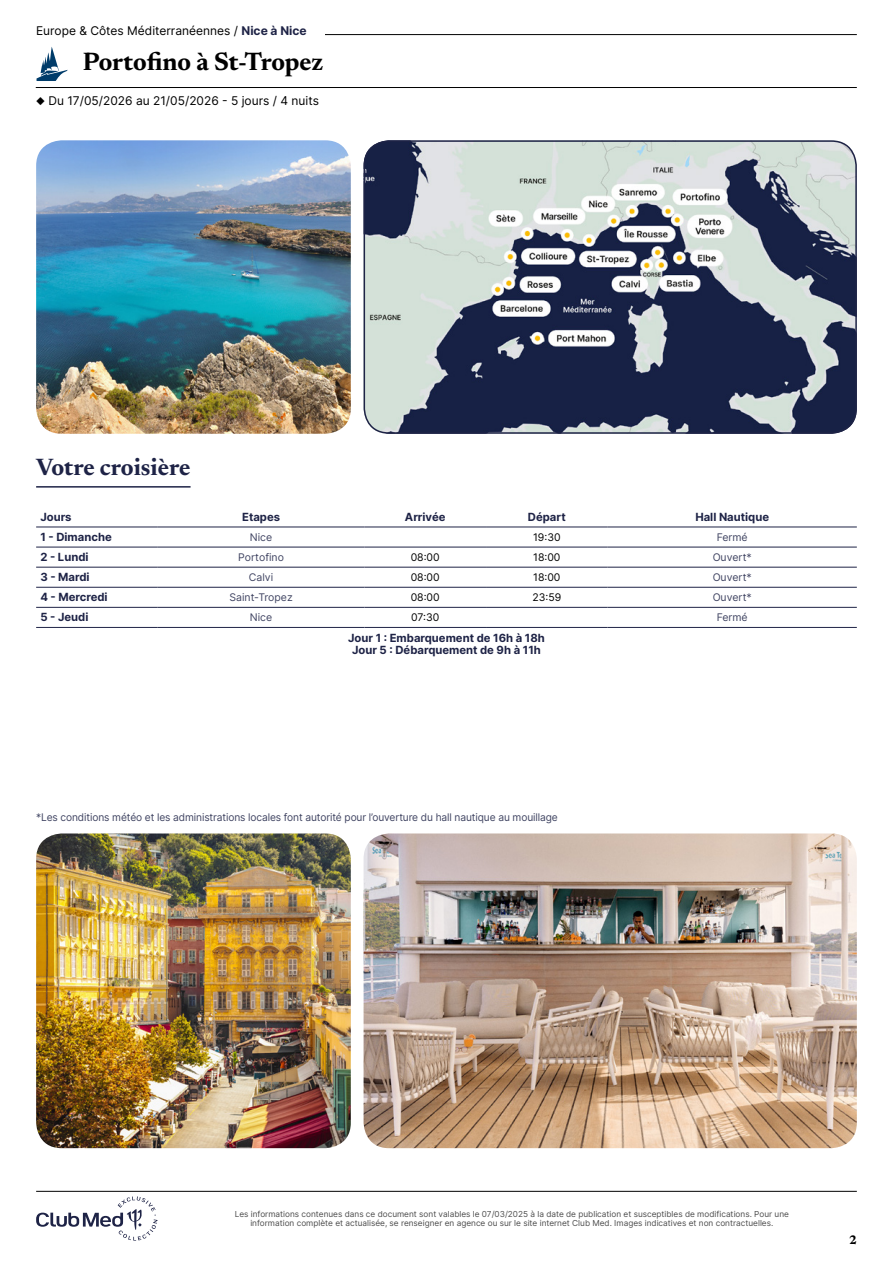
<style>
.page{position:relative;width:893px;height:1263px;background:#fff}
.page>*{position:absolute;margin:0;border:0;box-sizing:border-box;transform-origin:0 0}
.t1{font:700 25.5px "Newsreader 24 pt";color:#000}
.t2{font:700 24px "Newsreader 24 pt";color:#1e2346}
.t3{font:700 12.6px "Newsreader 24 pt";color:#000}
.t4{font:12px "Inter";color:#000}
.t5{font:700 11.25px/12px "Inter";color:#1e2346;text-align:center}
.t6{font:10.5px "Inter";letter-spacing:-.01em;color:#404462}
.t7{font:10.5px "Inter";color:#000}
.t8{font:8.25px/9px "Inter";color:#4d4d4d;text-align:center}
.s1{font-weight:700;color:#1e2346}
</style>
<div class="page">
<hr style="left:107px;top:34px;width:750px;height:1px;background:#000">
<hr style="left:36px;top:87px;width:821px;height:1px;background:#000">
<svg style="left:36px;top:47px;width:32px;height:34px"></svg>
<div style="left:36px;top:26px;width:288px;height:17px;background:#fff"></div>
<img style="left:364px;top:833px;width:493px;height:315px">
<hr style="left:36px;top:527px;width:122px;height:1px;background:#1e2346">
<hr style="left:158px;top:527px;width:206px;height:1px;background:#1e2346">
<hr style="left:364px;top:527px;width:122px;height:1px;background:#1e2346">
<hr style="left:486px;top:527px;width:122px;height:1px;background:#1e2346">
<hr style="left:608px;top:527px;width:249px;height:1px;background:#1e2346">
<hr style="left:36px;top:547px;width:122px;height:1px;background:#1e2346">
<hr style="left:158px;top:547px;width:206px;height:1px;background:#1e2346">
<hr style="left:364px;top:547px;width:122px;height:1px;background:#1e2346">
<hr style="left:486px;top:547px;width:122px;height:1px;background:#1e2346">
<hr style="left:608px;top:547px;width:249px;height:1px;background:#1e2346">
<hr style="left:36px;top:567px;width:122px;height:1px;background:#1e2346">
<hr style="left:158px;top:567px;width:206px;height:1px;background:#1e2346">
<hr style="left:364px;top:567px;width:122px;height:1px;background:#1e2346">
<hr style="left:486px;top:567px;width:122px;height:1px;background:#1e2346">
<hr style="left:608px;top:567px;width:249px;height:1px;background:#1e2346">
<hr style="left:36px;top:587px;width:122px;height:1px;background:#1e2346">
<hr style="left:158px;top:587px;width:206px;height:1px;background:#1e2346">
<hr style="left:364px;top:587px;width:122px;height:1px;background:#1e2346">
<hr style="left:486px;top:587px;width:122px;height:1px;background:#1e2346">
<hr style="left:608px;top:587px;width:249px;height:1px;background:#1e2346">
<hr style="left:36px;top:607px;width:122px;height:1px;background:#1e2346">
<hr style="left:36px;top:627px;width:122px;height:1px;background:#1e2346">
<hr style="left:158px;top:607px;width:206px;height:1px;background:#1e2346">
<hr style="left:158px;top:627px;width:206px;height:1px;background:#1e2346">
<hr style="left:364px;top:607px;width:122px;height:1px;background:#1e2346">
<hr style="left:364px;top:627px;width:122px;height:1px;background:#1e2346">
<hr style="left:486px;top:607px;width:122px;height:1px;background:#1e2346">
<hr style="left:486px;top:627px;width:122px;height:1px;background:#1e2346">
<hr style="left:608px;top:607px;width:249px;height:1px;background:#1e2346">
<hr style="left:608px;top:627px;width:249px;height:1px;background:#1e2346">
<img style="left:364px;top:140px;width:493px;height:294px">
<div style="left:364px;top:140px;width:493px;height:294px;border:2px solid #1e2346;border-radius:25px"></div>
<img style="left:36px;top:140px;width:315px;height:294px">
<img style="left:36px;top:833px;width:315px;height:315px">
<hr style="left:36px;top:486px;width:155px;height:2px;background:#1e2346">
<svg style="left:36px;top:1196px;width:122px;height:44px"></svg>
<hr style="left:36px;top:1191px;width:821px;height:1px;background:#000">
<h3 class="t4" style="left:36px;top:22px;width:272px">Europe &amp; Côtes Méditerranéennes / <span class="s1">Nice à Nice</span></h3>
<h1 class="t1" style="left:83px;top:43px;width:242px">Portofino à St-Tropez</h1>
<h3 class="t4" style="left:36px;top:92px;width:284px">◆ Du 17/05/2026 au 21/05/2026 - 5 jours / 4 nuits</h3>
<h2 class="t2" style="left:36px;top:450px;width:156px">Votre croisière</h2>
<h3 class="t5" style="left:40px;top:510px;width:33px">Jours</h3>
<h3 class="t5" style="left:242px;top:510px;width:39px">Etapes</h3>
<h3 class="t5" style="left:405px;top:510px;width:42px">Arrivée</h3>
<h3 class="t5" style="left:528px;top:510px;width:39px">Départ</h3>
<h3 class="t5" style="left:695px;top:510px;width:75px">Hall Nautique</h3>
<h3 class="t5" style="left:40px;top:531px;width:73px">1 - Dimanche</h3>
<p class="t6" style="left:250px;top:529px;width:24px">Nice</p>
<p class="t7" style="left:533px;top:529px;width:29px">19:30</p>
<p class="t6" style="left:717px;top:529px;width:32px">Fermé</p>
<h3 class="t5" style="left:40px;top:551px;width:50px">2 - Lundi</h3>
<p class="t6" style="left:238px;top:549px;width:47px">Portofino</p>
<p class="t7" style="left:411px;top:549px;width:31px">08:00</p>
<p class="t7" style="left:533px;top:549px;width:29px">18:00</p>
<p class="t6" style="left:713px;top:549px;width:41px">Ouvert*</p>
<h3 class="t5" style="left:40px;top:571px;width:51px">3 - Mardi</h3>
<p class="t6" style="left:249px;top:570px;width:26px">Calvi</p>
<p class="t7" style="left:411px;top:570px;width:31px">08:00</p>
<p class="t7" style="left:533px;top:570px;width:29px">18:00</p>
<p class="t6" style="left:713px;top:570px;width:41px">Ouvert*</p>
<h3 class="t5" style="left:40px;top:591px;width:69px">4 - Mercredi</h3>
<p class="t6" style="left:229px;top:590px;width:65px">Saint-Tropez</p>
<p class="t7" style="left:411px;top:590px;width:31px">08:00</p>
<p class="t7" style="left:532px;top:590px;width:30px">23:59</p>
<p class="t6" style="left:713px;top:590px;width:41px">Ouvert*</p>
<h3 class="t5" style="left:40px;top:611px;width:50px">5 - Jeudi</h3>
<p class="t6" style="left:250px;top:610px;width:24px">Nice</p>
<p class="t7" style="left:411px;top:610px;width:30px">07:30</p>
<p class="t6" style="left:717px;top:610px;width:32px">Fermé</p>
<h3 class="t5" style="left:348px;top:631px;width:198px">Jour 1 : Embarquement de 16h à 18h<br>Jour 5 : Débarquement de 9h à 11h</h3>
<p class="t6" style="left:36px;top:809px;width:523px">*Les conditions météo et les administrations locales font autorité pour l’ouverture du hall nautique au mouillage</p>
<p class="t8" style="left:235px;top:1209px;width:556px">Les informations contenues dans ce document sont valables le 07/03/2025 à la date de publication et susceptibles de modifications. Pour une information complète et actualisée, se renseigner en agence ou sur le site internet Club Med. Images indicatives et non contractuelles.</p>
<h3 class="t3" style="left:849px;top:1230px;width:9px">2</h3>
</div>
